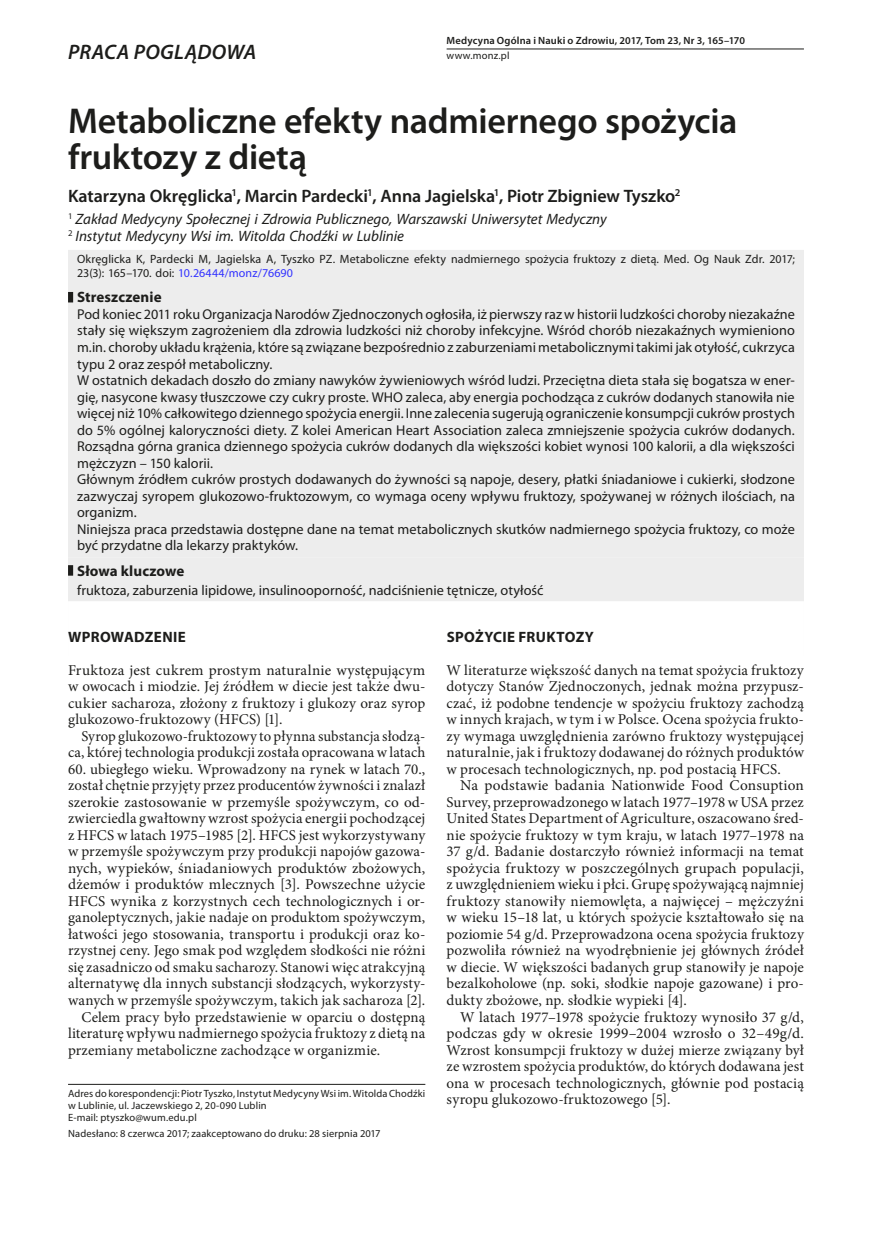
<style>
.page{position:relative;width:872px;height:1234px;background:#fff}
.page>*{position:absolute;margin:0;border:0;box-sizing:border-box;transform-origin:0 0}
.Tytul{font:600 36px/36px "Myriad Pro";letter-spacing:-.01em;color:#1d1d1b}
.Tytuł_rodzaj{font:italic 600 21px "Myriad Pro";letter-spacing:.015em;color:#1d1d1b}
.Autorzy{font:600 18px "Myriad Pro";letter-spacing:-.005em;color:#1d1d1b}
.Prosty_tekst{font:15px/16.5px "Minion Pro";letter-spacing:.005em;color:#1d1d1b;text-align:justify}
.Prosty_tekst_bez_wci{font:15px/16.5px "Minion Pro";letter-spacing:.005em;color:#1d1d1b;text-align:justify}
.Instytucja{font:italic 15px/16.5px "Myriad Pro";color:#1d1d1b}
.Srodtyt_wers{font:700 15px "Myriad Pro";letter-spacing:.025em;color:#1d1d1b}
.Abstract_tytul_keywo{font:700 15px "Myriad Pro";letter-spacing:.005em;color:#1d1d1b}
.Abstract_tytul{font:700 15px "Myriad Pro";letter-spacing:.005em;color:#1d1d1b}
.Srodtyt_wers_mniejsz{font:700 15px "Myriad Pro";letter-spacing:.02em;color:#1d1d1b}
.Abstract_bez_wyrozni{font:14.25px/16.5px "Myriad Pro";letter-spacing:.005em;color:#1d1d1b}
.Abstract_key_words{font:14.25px "Myriad Pro";color:#1d1d1b}
.Zrodlo{font:12px/13.5px "Myriad Pro";letter-spacing:.01em;color:#1d1d1b}
.Autor_adres{font:10.5px/12px "Myriad Pro";letter-spacing:.01em;color:#1d1d1b}
.Received{font:10.5px "Myriad Pro";letter-spacing:.01em;color:#1d1d1b}
.Zywa_pagina_semibold{font:600 10.5px "Myriad Pro";letter-spacing:.015em;color:#1d1d1b}
.Autor_adres_bez_lini{font:10.5px "Myriad Pro";letter-spacing:.015em;color:#1d1d1b}
.Zywa_pagina_regular{font:10.5px "Myriad Pro";letter-spacing:.015em;color:#1d1d1b}
.s1{color:#3232ff}
</style>
<div class="page">
<hr style="left:446px;top:49px;width:358px;height:1px;background:#1d1d1b">
<div style="left:68px;top:250px;width:736px;height:90px;background:#ededed"></div>
<div style="left:68px;top:292px;width:5px;height:10px;background:#1d1d1b"></div>
<div style="left:68px;top:304px;width:736px;height:330px;background:#ededed"></div>
<div style="left:68px;top:565px;width:5px;height:10px;background:#1d1d1b"></div>
<div style="left:68px;top:601px;width:736px;height:330px;background:#fff"></div>
<hr style="left:68px;top:1083px;width:357px;height:1px;background:#1d1d1b">
<p class="Zywa_pagina_semibold" style="left:446px;top:34px;width:300px">Medycyna Ogólna i Nauki o Zdrowiu, 2017, Tom 23, Nr 3, 165–170</p>
<p class="Tytuł_rodzaj" style="left:68px;top:39px;width:189px">PRACA POGLĄDOWA</p>
<p class="Zywa_pagina_regular" style="left:446px;top:49px;width:64px">www.monz.pl</p>
<p class="Tytul" style="left:68px;top:102px;width:671px">Metaboliczne efekty nadmiernego spożycia fruktozy z dietą</p>
<p class="Autorzy" style="left:68px;top:184px;width:614px">Katarzyna Okręglicka<sup>1</sup>, Marcin Pardecki<sup>1</sup>, Anna Jagielska<sup>1</sup>, Piotr Zbigniew Tyszko<sup>2</sup></p>
<p class="Instytucja" style="left:68px;top:211px;width:540px"><sup>1</sup> Zakład Medycyny Społecznej i Zdrowia Publicznego, Warszawski Uniwersytet Medyczny<br><sup>2</sup> Instytut Medycyny Wsi im. Witolda Chodźki w Lublinie</p>
<p class="Zrodlo" style="left:77px;top:252px;width:719px">Okręglicka K, Pardecki M, Jagielska A, Tyszko PZ. Metaboliczne efekty nadmiernego spożycia fruktozy z dietą. Med. Og Nauk Zdr. 2017;<br>23(3): 165–170. doi: <span class="s1">10.26444/monz/76690</span></p>
<p class="Abstract_tytul" style="left:77px;top:287px;width:86px">Streszczenie</p>
<p class="Abstract_bez_wyrozni" style="left:77px;top:305px;width:719px">Pod koniec 2011 roku Organizacja Narodów Zjednoczonych ogłosiła, iż pierwszy raz w historii ludzkości choroby niezakaźne stały się większym zagrożeniem dla zdrowia ludzkości niż choroby infekcyjne. Wśród chorób niezakaźnych wymieniono m.in. choroby układu krążenia, które są związane bezpośrednio z zaburzeniami metabolicznymi takimi jak otyłość, cukrzyca typu 2 oraz zespół metaboliczny.<br>W ostatnich dekadach doszło do zmiany nawyków żywieniowych wśród ludzi. Przeciętna dieta stała się bogatsza w ener&shy;gię, nasycone kwasy tłuszczowe czy cukry proste. WHO zaleca, aby energia pochodząca z cukrów dodanych stanowiła nie więcej niż 10% całkowitego dziennego spożycia energii. Inne zalecenia sugerują ograniczenie konsumpcji cukrów prostych do 5% ogólnej kaloryczności diety. Z kolei American Heart Association zaleca zmniejszenie spożycia cukrów dodanych.<br>Rozsądna górna granica dziennego spożycia cukrów dodanych dla większości kobiet wynosi 100 kalorii, a dla większości mężczyzn – 150 kalorii.<br>Głównym źródłem cukrów prostych dodawanych do żywności są napoje, desery, płatki śniadaniowe i cukierki, słodzone zazwyczaj syropem glukozowo-fruktozowym, co wymaga oceny wpływu fruktozy, spożywanej w różnych ilościach, na organizm.<br>Niniejsza praca przedstawia dostępne dane na temat metabolicznych skutków nadmiernego spożycia fruktozy, co może być przydatne dla lekarzy praktyków.</p>
<p class="Abstract_tytul_keywo" style="left:77px;top:560px;width:109px">Słowa kluczowe</p>
<p class="Abstract_key_words" style="left:77px;top:581px;width:468px">fruktoza, zaburzenia lipidowe, insulinooporność, nadciśnienie tętnicze, otyłość</p>
<p class="Srodtyt_wers_mniejsz" style="left:68px;top:626px;width:119px">WPROWADZENIE</p>
<p class="Prosty_tekst_bez_wci" style="left:68px;top:661px;width:359px">Fruktoza jest cukrem prostym naturalnie występującym w owocach i miodzie. Jej źródłem w diecie jest także dwu&shy;cukier sacharoza, złożony z fruktozy i glukozy oraz syrop glukozowo-fruktozowy (HFCS) [1].</p>
<p class="Prosty_tekst" style="left:68px;top:727px;width:359px;text-align:right">Syrop glukozowo-fruktozowy to płynna substancja słodzą&shy;ca, której technologia produkcji została opracowana w latach</p>
<p class="Prosty_tekst" style="left:68px;top:760px;width:359px">60. ubiegłego wieku. Wprowadzony na rynek w latach 70., został chętnie przyjęty przez producentów żywności i znalazł szerokie zastosowanie w przemyśle spożywczym, co od&shy;zwierciedla gwałtowny wzrost spożycia energii pochodzącej z HFCS w latach 1975–1985 [2]. HFCS jest wykorzystywany w przemyśle spożywczym przy produkcji napojów gazowa&shy;nych, wypieków, śniadaniowych produktów zbożowych, dżemów i produktów mlecznych [3]. Powszechne użycie HFCS wynika z korzystnych cech technologicznych i or&shy;ganoleptycznych, jakie nadaje on produktom spożywczym, łatwości jego stosowania, transportu i produkcji oraz ko&shy;rzystnej ceny. Jego smak pod względem słodkości nie różni się zasadniczo od smaku sacharozy. Stanowi więc atrakcyjną alternatywę dla innych substancji słodzących, wykorzysty&shy;wanych w przemyśle spożywczym, takich jak sacharoza [2].</p>
<p class="Prosty_tekst" style="left:68px;top:1008px;width:359px;text-indent:14px">Celem pracy było przedstawienie w oparciu o dostępną literaturę wpływu nadmiernego spożycia fruktozy z dietą na przemiany metaboliczne zachodzące w organizmie.</p>
<p class="Srodtyt_wers" style="left:447px;top:626px;width:149px">SPOŻYCIE FRUKTOZY</p>
<p class="Prosty_tekst_bez_wci" style="left:446px;top:661px;width:359px">W literaturze większość danych na temat spożycia fruktozy dotyczy Stanów Zjednoczonych, jednak można przypusz&shy;czać, iż podobne tendencje w spożyciu fruktozy zachodzą w innych krajach, w tym i w Polsce. Ocena spożycia frukto&shy;zy wymaga uwzględnienia zarówno fruktozy występującej naturalnie, jak i fruktozy dodawanej do różnych produktów w procesach technologicznych, np. pod postacią HFCS.</p>
<p class="Prosty_tekst" style="left:446px;top:777px;width:359px;text-indent:14px">Na podstawie badania Nationwide Food Consuption Survey, przeprowadzonego w latach 1977–1978 w USA przez United States Department of Agriculture, oszacowano śred&shy;nie spożycie fruktozy w tym kraju, w latach 1977–1978 na 37 g/d. Badanie dostarczyło również informacji na temat spożycia fruktozy w poszczególnych grupach populacji, z uwzględnieniem wieku i płci. Grupę spożywającą najmniej fruktozy stanowiły niemowlęta, a najwięcej – mężczyźni w wieku 15–18 lat, u których spożycie kształtowało się na poziomie 54 g/d. Przeprowadzona ocena spożycia fruktozy pozwoliła również na wyodrębnienie jej głównych źródeł w diecie. W większości badanych grup stanowiły je napoje bezalkoholowe (np. soki, słodkie napoje gazowane) i pro&shy;dukty zbożowe, np. słodkie wypieki [4].</p>
<p class="Prosty_tekst" style="left:446px;top:1008px;width:359px;text-indent:14px">W latach 1977–1978 spożycie fruktozy wynosiło 37 g/d, podczas gdy w okresie 1999–2004 wzrosło o 32–49g/d.<br>Wzrost konsumpcji fruktozy w dużej mierze związany był ze wzrostem spożycia produktów, do których dodawana jest ona w procesach technologicznych, głównie pod postacią syropu glukozowo-fruktozowego [5].</p>
<p class="Autor_adres" style="left:68px;top:1086px;width:359px">Adres do korespondencji: Piotr Tyszko, Instytut Medycyny Wsi im. Witolda Chodźki w Lublinie, ul. Jaczewskiego 2, 20-090 Lublin</p>
<p class="Autor_adres_bez_lini" style="left:68px;top:1110px;width:130px">E-mail: ptyszko@wum.edu.pl</p>
<p class="Received" style="left:68px;top:1126px;width:314px">Nadesłano: 8 czerwca 2017; zaakceptowano do druku: 28 sierpnia 2017</p>
</div>
